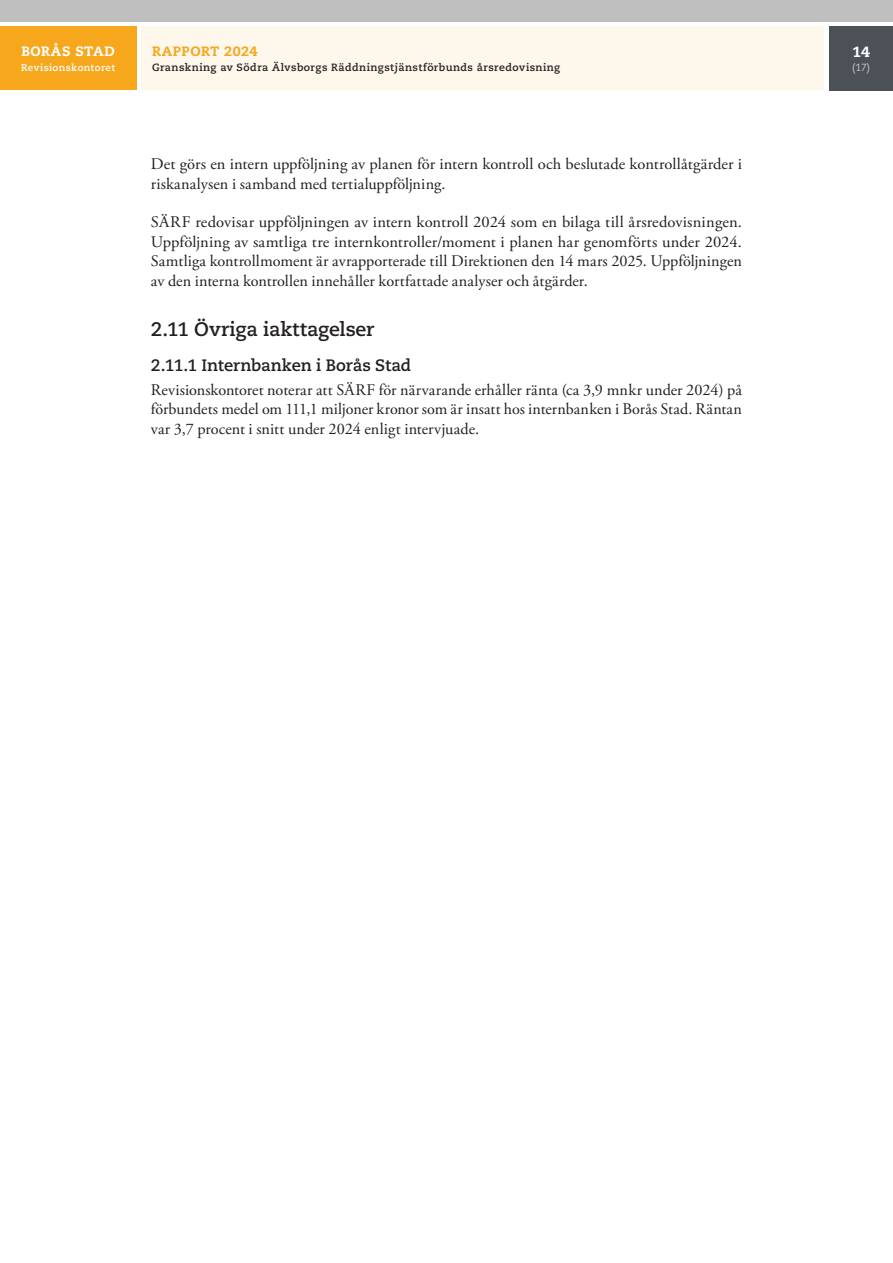
<style>
.page{position:relative;width:893px;height:1263px;background:#fff}
.page>*{position:absolute;margin:0;border:0;box-sizing:border-box;transform-origin:0 0}
.Rubrik_2_H2{font:700 19.5px "Caecilia LT Std";letter-spacing:-.01em;color:#231f20}
.Rubrik_3_H3{font:700 16.5px "Caecilia LT Std";letter-spacing:-.01em;color:#231f20}
.Brödtext_Garamond{font:16.2px/19.5px "Adobe Garamond Pro";letter-spacing:.005em;color:#231f20;text-align:justify}
.t1{font:800 14.85px "Caecilia LT Std";color:#fff}
.t2{font:800 13.5px "Caecilia LT Pro 85";letter-spacing:.035em;color:#f6a71c}
.t3{font:800 13.5px "Caecilia LT Pro 85";letter-spacing:.03em;color:#fff}
.t4{font:700 10.5px "Caecilia LT Pro 75";letter-spacing:.045em;color:#231f20}
.t5{font:10.35px "Caecilia LT Std";color:#c9c9cb}
.t6{font:700 9.75px "Caecilia LT Pro 75";letter-spacing:.04em;color:#fff}
</style>
<div class="page">
<div style="left:141px;top:26px;width:683px;height:64px;background:#fef7ec"></div>
<div style="left:0;top:0;width:893px;height:21px;background:#c0bfc0"></div>
<div style="left:0;top:27px;width:136px;height:63px;background:#f6a71c"></div>
<div style="left:829px;top:27px;width:64px;height:63px;background:#4b5157"></div>
<p class="t3" style="left:21px;top:42px;width:95px">BORÅS STAD</p>
<p class="t6" style="left:21px;top:61px;width:96px">Revisionskontoret</p>
<p class="t2" style="left:152px;top:42px;width:107px">RAPPORT 2024</p>
<p class="t4" style="left:152px;top:61px;width:410px">Granskning av Södra Älvsborgs Räddningstjänstförbunds årsredovisning</p>
<p class="Brödtext_Garamond" style="left:151px;top:155px;width:593px">Det görs en intern uppföljning av planen för intern kontroll och beslutade kontrollåtgärder i riskanalysen i samband med tertialuppföljning.</p>
<p class="Brödtext_Garamond" style="left:151px;top:213px;width:593px">SÄRF redovisar uppföljningen av intern kontroll 2024 som en bilaga till årsredovisningen.<br>Uppföljning av samtliga tre internkontroller/moment i planen har genomförts under 2024.<br>Samtliga kontrollmoment är avrapporterade till Direktionen den 14 mars 2025. Uppföljningen av den interna kontrollen innehåller kortfattade analyser och åtgärder.</p>
<h2 class="Rubrik_2_H2" style="left:151px;top:318px;width:225px">2.11 Övriga iakttagelser</h2>
<h3 class="Rubrik_3_H3" style="left:151px;top:356px;width:262px">2.11.1 Internbanken i Borås Stad</h3>
<p class="Brödtext_Garamond" style="left:151px;top:381px;width:593px">Revisionskontoret noterar att SÄRF för närvarande erhåller ränta (ca 3,9 mnkr under 2024) på förbundets medel om 111,1 miljoner kronor som är insatt hos internbanken i Borås Stad. Räntan var 3,7 procent i snitt under 2024 enligt intervjuade.</p>
<p class="t1" style="left:852px;top:42px;width:19px">14</p>
<p class="t5" style="left:852px;top:62px;width:19px">(17)</p>
</div>
